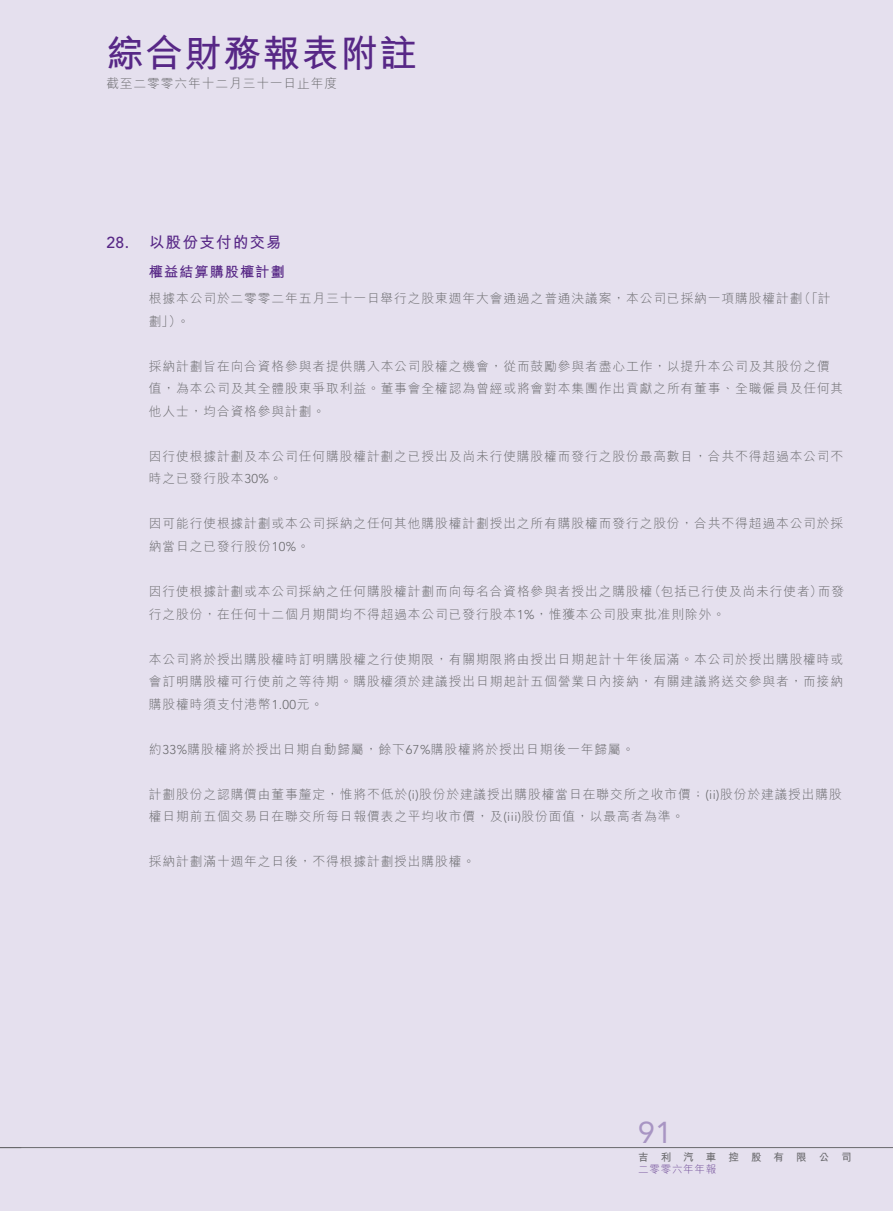
<style>
.page{position:relative;width:893px;height:1211px;background:#fff}
.page>*{position:absolute;margin:0;border:0;box-sizing:border-box;transform-origin:0 0}
.t1{font:700 37.5px "M Hei";letter-spacing:.04em;color:#572786}
.t2{font:30px "Avenir";color:#a895c3}
.t3{font:700 15.75px "M Hei";letter-spacing:.065em;color:#572786}
.t4{font:700 14.25px "M Hei";letter-spacing:.065em;color:#572786}
.t5{font:300 12.75px/22.5px "M Hei";letter-spacing:.07em;color:#69696c}
.t6{font:700 10.5px "M Hei";letter-spacing:1.15em;color:#69696c}
.t7{font:300 10.5px "M Hei";letter-spacing:.075em;color:#6f4b97}
.s1{font-family:"Avenir";font-weight:500}
.s2{font-family:"Avenir"}
</style>
<div class="page">
<div style="left:1px;top:0;width:891px;height:1210px;background:#e5e0ee"></div>
<hr style="left:1px;top:1147px;width:891px;height:1px;background:#69696c">
<h1 class="t1" style="left:106px;top:39px;width:312px">綜合財務報表附註</h1>
<p class="t5" style="left:106px;top:74px;width:232px">截至二零零六年十二月三十一日止年度</p>
<p class="t3" style="left:106px;top:236px;width:177px"><span class="s1">28.</span> 以股份支付的交易</p>
<p class="t4" style="left:149px;top:266px;width:137px">權益結算購股權計劃</p>
<p class="t5" style="left:149px;top:289px;width:683px">根據本公司於二零零二年五月三十一日舉行之股東週年大會通過之普通決議案，本公司已採納一項購股權計劃（「計劃」）。</p>
<p class="t5" style="left:149px;top:356px;width:696px">採納計劃旨在向合資格參與者提供購入本公司股權之機會，從而鼓勵參與者盡心工作，以提升本公司及其股份之價值，為本公司及其全體股東爭取利益。董事會全權認為曾經或將會對本集團作出貢獻之所有董事、全職僱員及任何其他人士，均合資格參與計劃。</p>
<p class="t5" style="left:149px;top:446px;width:696px">因行使根據計劃及本公司任何購股權計劃之已授出及尚未行使購股權而發行之股份最高數目，合共不得超過本公司不時之已發行股本<span class="s2">30%</span>。</p>
<p class="t5" style="left:149px;top:514px;width:696px">因可能行使根據計劃或本公司採納之任何其他購股權計劃授出之所有購股權而發行之股份，合共不得超過本公司於採納當日之已發行股份<span class="s2">10%</span>。</p>
<p class="t5" style="left:149px;top:581px;width:697px">因行使根據計劃或本公司採納之任何購股權計劃而向每名合資格參與者授出之購股權（包括已行使及尚未行使者）而發行之股份，在任何十二個月期間均不得超過本公司已發行股本<span class="s2">1%</span>，惟獲本公司股東批准則除外。</p>
<p class="t5" style="left:149px;top:649px;width:696px;text-align:justify">本公司將於授出購股權時訂明購股權之行使期限，有關期限將由授出日期起計十年後屆滿。本公司於授出購股權時或會訂明購股權可行使前之等待期。購股權須於建議授出日期起計五個營業日內接納，有關建議將送交參與者，而接納購股權時須支付港幣<span class="s2">1.00</span>元。</p>
<p class="t5" style="left:149px;top:739px;width:487px">約<span class="s2">33%</span>購股權將於授出日期自動歸屬，餘下<span class="s2">67%</span>購股權將於授出日期後一年歸屬。</p>
<p class="t5" style="left:149px;top:784px;width:694px">計劃股份之認購價由董事釐定，惟將不低於<span class="s2">(i)</span>股份於建議授出購股權當日在聯交所之收市價；<span class="s2">(ii)</span>股份於建議授出購股權日期前五個交易日在聯交所每日報價表之平均收市價，及<span class="s2">(iii)</span>股份面值，以最高者為準。</p>
<p class="t5" style="left:149px;top:851px;width:328px">採納計劃滿十週年之日後，不得根據計劃授出購股權。</p>
<h2 class="t2" style="left:638px;top:1119px;width:35px">91</h2>
<p class="t6" style="left:638px;top:1152px;width:215px">吉利汽車控股有限公司</p>
<p class="t7" style="left:638px;top:1164px;width:80px">二零零六年年報</p>
</div>
